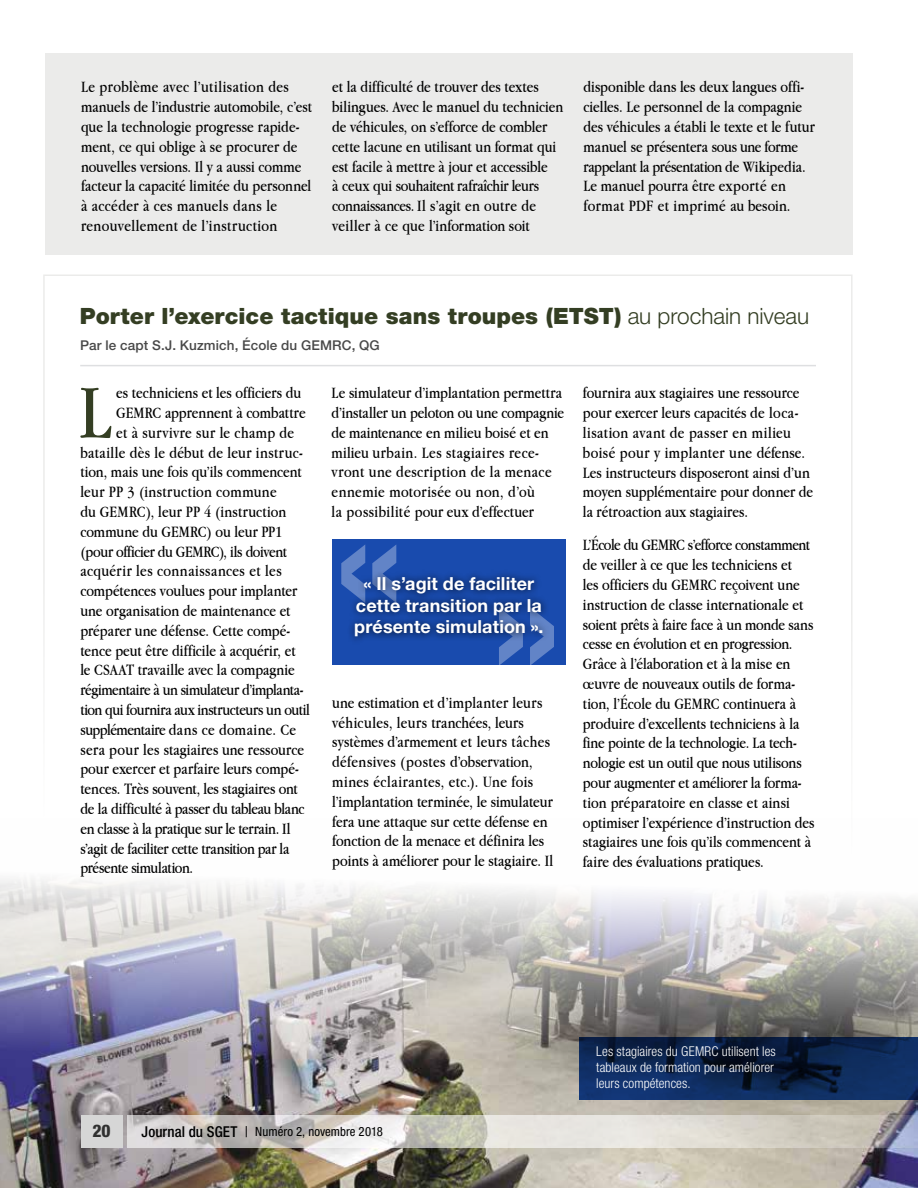
<style>
.page{position:relative;width:918px;height:1188px;background:#fff}
.page>*{position:absolute;margin:0;border:0;box-sizing:border-box;transform-origin:0 0}
.DropCap{font:79.35px "Apple Garamond";color:#343e23}
.t1{font:900 22.5px "Helvetica Neue LT Std";color:#343e23}
.t2{font:700 18px/21.6px "Helvetica Neue LT Std";letter-spacing:.005em;color:#fff;text-align:center}
.t3{font:800 condensed 17.55px "Helvetica Neue LT Std";color:#303030}
.Body{font:16.5px/19.8px "Apple Garamond";color:#000}
.DropCap-2{font:16.5px "Apple Garamond";letter-spacing:-.005em;color:#000}
.DropCap-3{font:16.5px "Apple Garamond";letter-spacing:.015em;color:#000}
.DropCap-4{font:16.5px "Apple Garamond";letter-spacing:-.025em;color:#000}
.DropCap-5{font:16.5px "Apple Garamond";letter-spacing:.025em;color:#000}
.DropCap-6{font:16.5px "Apple Garamond";letter-spacing:.02em;color:#000}
.PhotoCaption{font:300 condensed 13.5px/16.2px "Helvetica Neue LT Std";letter-spacing:.005em;color:#fff}
.Author{font:500 13.5px "Helvetica Neue LT Std";letter-spacing:.01em;color:#484848}
.t4{font:condensed 12.75px "Helvetica Neue LT Std";letter-spacing:.005em;color:#000}
.s1{font-weight:300}
.s2{font-weight:500;font-size:15px}
.s3{font-size:15px}
</style>
<div class="page">
<div style="left:45px;top:53px;width:808px;height:202px;background:#ebebea"></div>
<img style="left:0;top:878px;width:918px;height:310px">
<hr style="left:80px;top:365px;width:736px;height:1px;background:#dedfe1">
<div style="left:332px;top:539px;width:234px;height:126px;background:#194bae"></div>
<svg style="left:127px;top:1115px;width:791px;height:33px;background:#d2cfca"></svg>
<svg style="left:499px;top:623px;width:55px;height:42px"></svg>
<svg style="left:341px;top:545px;width:55px;height:43px"></svg>
<div style="left:81px;top:1115px;width:41px;height:33px;background:#d6d6d6"></div>
<div style="left:347px;top:569px;width:203px;height:76px;background:#000;opacity:.75"></div>
<svg style="left:579px;top:1037px;width:339px;height:62px;background:#0c2550"></svg>
<p class="Body" style="left:81px;top:77px;width:233px">Le problème avec l’utilisation des manuels de l’industrie automobile, c’est que la technologie progresse rapide‑ ment, ce qui oblige à se procurer de nouvelles versions. Il y a aussi comme facteur la capacité limitée du personnel à accéder à ces manuels dans le renouvellement de l’instruction</p>
<p class="Body" style="left:332px;top:77px;width:232px">et la difficulté de trouver des textes bilingues. Avec le manuel du technicien de véhicules, on s’efforce de combler cette lacune en utilisant un format qui est facile à mettre à jour et accessible<br>à ceux qui souhaitent rafraîchir leurs connaissances. Il s’agit en outre de veiller à ce que l’information soit</p>
<p class="Body" style="left:583px;top:77px;width:233px">disponible dans les deux langues offi‑ cielles. Le personnel de la compagnie des véhicules a établi le texte et le futur manuel se présentera sous une forme rappelant la présentation de Wikipedia.<br>Le manuel pourra être exporté en format PDF et imprimé au besoin.</p>
<h1 class="t1" style="left:80px;top:302px;width:731px">Porter l’exercice tactique sans troupes (ETST) <span class="s1">au prochain niveau</span></h1>
<p class="Author" style="left:80px;top:337px;width:301px">Par le capt S.J. Kuzmich, École du GEMRC, QG</p>
<p class="DropCap" style="left:79px;top:365px;width:34px">L</p>
<p class="DropCap-2" style="left:116px;top:383px;width:186px">es techniciens et les officiers du</p>
<p class="DropCap-2" style="left:116px;top:403px;width:191px">GEMRC apprennent à combattre</p>
<p class="DropCap-6" style="left:116px;top:423px;width:180px">et à survivre sur le champ de</p>
<p class="DropCap-3" style="left:80px;top:442px;width:224px">bataille dès le début de leur instruc‑</p>
<p class="DropCap-2" style="left:80px;top:462px;width:223px">tion, mais une fois qu’ils commencent</p>
<p class="DropCap-3" style="left:80px;top:482px;width:198px">leur PP 3 (instruction commune</p>
<p class="DropCap-2" style="left:80px;top:502px;width:208px">du GEMRC), leur PP 4 (instruction</p>
<p class="DropCap-2" style="left:80px;top:522px;width:203px">commune du GEMRC) ou leur PP1</p>
<p class="DropCap-4" style="left:80px;top:541px;width:208px">(pour officier du GEMRC), ils doivent</p>
<p class="DropCap-5" style="left:80px;top:561px;width:203px">acquérir les connaissances et les</p>
<p class="DropCap-2" style="left:80px;top:581px;width:218px">compétences voulues pour implanter</p>
<p class="DropCap-2" style="left:80px;top:601px;width:212px">une organisation de maintenance et</p>
<p class="DropCap-2" style="left:80px;top:621px;width:211px">préparer une défense. Cette compé‑</p>
<p class="DropCap-2" style="left:80px;top:640px;width:217px">tence peut être difficile à acquérir, et</p>
<p class="DropCap-2" style="left:80px;top:660px;width:216px">le CSAAT travaille avec la compagnie</p>
<p class="DropCap-2" style="left:80px;top:680px;width:225px">régimentaire à un simulateur d’implanta‑</p>
<p class="DropCap-2" style="left:80px;top:700px;width:231px">tion qui fournira aux instructeurs un outil</p>
<p class="DropCap-2" style="left:80px;top:720px;width:217px">supplémentaire dans ce domaine. Ce</p>
<p class="DropCap-2" style="left:80px;top:739px;width:225px">sera pour les stagiaires une ressource</p>
<p class="DropCap-2" style="left:80px;top:759px;width:220px">pour exercer et parfaire leurs compé‑</p>
<p class="DropCap-2" style="left:80px;top:779px;width:219px">tences. Très souvent, les stagiaires ont</p>
<p class="DropCap-2" style="left:80px;top:799px;width:226px">de la difficulté à passer du tableau blanc</p>
<p class="DropCap-2" style="left:80px;top:819px;width:212px">en classe à la pratique sur le terrain. Il</p>
<p class="DropCap-2" style="left:80px;top:838px;width:211px">s’agit de faciliter cette transition par la</p>
<p class="DropCap-2" style="left:80px;top:858px;width:114px">présente simulation.</p>
<p class="Body" style="left:332px;top:383px;width:234px">Le simulateur d’implantation permettra d’installer un peloton ou une compagnie de maintenance en milieu boisé et en milieu urbain. Les stagiaires rece‑ vront une description de la menace ennemie motorisée ou non, d’où<br>la possibilité pour eux d’effectuer</p>
<p class="Body" style="left:583px;top:383px;width:232px">fournira aux stagiaires une ressource pour exercer leurs capacités de loca‑ lisation avant de passer en milieu boisé pour y implanter une défense.<br>Les instructeurs disposeront ainsi d’un moyen supplémentaire pour donner de la rétroaction aux stagiaires.</p>
<p class="Body" style="left:583px;top:535px;width:233px">L’École du GEMRC s’efforce constamment de veiller à ce que les techniciens et<br>les officiers du GEMRC reçoivent une instruction de classe internationale et soient prêts à faire face à un monde sans cesse en évolution et en progression.<br>Grâce à l’élaboration et à la mise en œuvre de nouveaux outils de forma‑ tion, l’École du GEMRC continuera à produire d’excellents techniciens à la fine pointe de la technologie. La tech‑ nologie est un outil que nous utilisons pour augmenter et améliorer la forma&shy;tion préparatoire en classe et ainsi optimiser l’expérience d’instruction des stagiaires une fois qu’ils commencent à faire des évaluations pratiques.</p>
<h2 class="t2" style="left:354px;top:573px;width:191px">« Il s’agit de faciliter cette transition par la présente simulation ».</h2>
<p class="Body" style="left:332px;top:692px;width:222px">une estimation et d’implanter leurs véhicules, leurs tranchées, leurs systèmes d’armement et leurs tâches défensives (postes d’observation, mines éclairantes, etc.). Une fois l’implantation terminée, le simulateur fera une attaque sur cette défense en fonction de la menace et définira les points à améliorer pour le stagiaire. Il</p>
<p class="PhotoCaption" style="left:596px;top:1043px;width:181px">Les stagiaires du GEMRC utilisent les tableaux de formation pour améliorer leurs compétences.</p>
<p class="t3" style="left:92px;top:1120px;width:20px">20</p>
<p class="t4" style="left:142px;top:1124px;width:243px"><span class="s2">Journal du SGET</span> <span class="s3">|</span> Numéro 2, novembre 2018</p>
</div>
